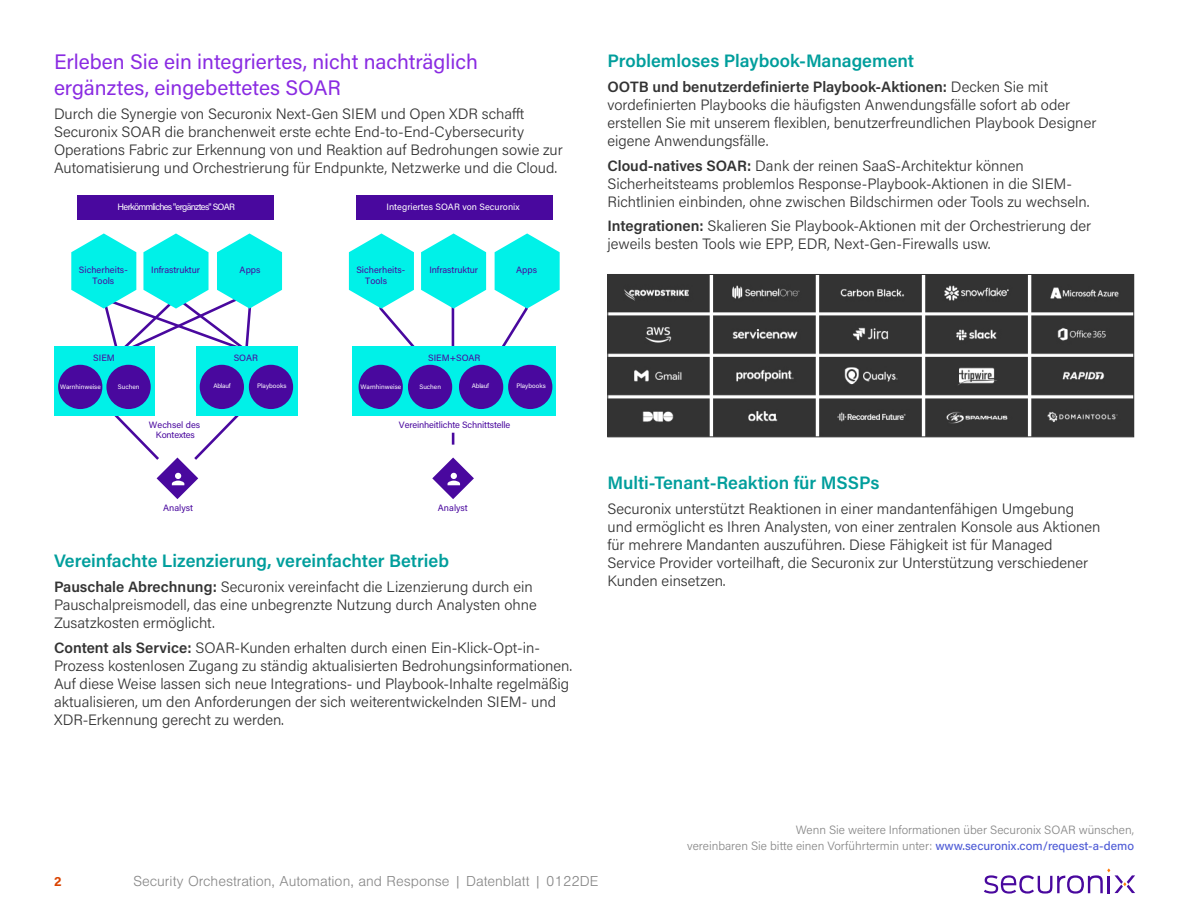
<style>
.page{position:relative;width:1188px;height:918px;background:#fff}
.page>*{position:absolute;margin:0;border:0;box-sizing:border-box;transform-origin:0 0}
.t1{font:21px/25.2px "Acumin Pro";color:#8a2be2}
.t2{font:600 18px "Acumin Pro";color:#019e9c}
.body{font:300 15px/18px "Acumin Pro";color:#333}
.t3{font:300 15px "Nimbus San";color:#888}
.t4{font:700 13.5px "Acumin Pro";color:#da4301}
.Boiler_body{font:300 12px/16.5px "Acumin Pro";color:#888;text-align:right}
.t5{font:9.15px/10.9px "Acumin Pro";color:#49089e;text-align:center}
.t6{font:9.15px "Acumin Pro";letter-spacing:-.08em;color:#fff}
.t7{font:9.15px "Acumin Pro";letter-spacing:.005em;color:#fff}
.t8{font:6.45px "Acumin Pro";color:#fff}
.s1{font-weight:600}
.s2{font-weight:500;color:#4f5cd6}
</style>
<div class="page">
<svg style="left:984px;top:868px;width:151px;height:26px"></svg>
<img style="left:609px;top:276px;width:523px;height:159px">
<div style="left:607px;top:274px;width:527px;height:163px;border:1px solid #333"></div>
<svg style="left:71px;top:233px;width:211px;height:125px"></svg>
<svg style="left:349px;top:233px;width:137px;height:114px"></svg>
<svg style="left:493px;top:233px;width:67px;height:114px"></svg>
<div style="left:78px;top:195px;width:196px;height:25px;background:#49089e"></div>
<div style="left:356px;top:195px;width:197px;height:25px;background:#49089e"></div>
<div style="left:54px;top:347px;width:100px;height:69px;background:#00f1e8"></div>
<div style="left:196px;top:347px;width:102px;height:69px;background:#00f1e8"></div>
<div style="left:352px;top:347px;width:204px;height:69px;background:#00f1e8"></div>
<div style="left:58px;top:365px;width:44px;height:44px;background:#49089e;border-radius:50%"></div>
<div style="left:106px;top:365px;width:45px;height:44px;background:#49089e;border-radius:50%"></div>
<div style="left:200px;top:365px;width:44px;height:44px;background:#49089e;border-radius:50%"></div>
<div style="left:249px;top:365px;width:44px;height:44px;background:#49089e;border-radius:50%"></div>
<div style="left:459px;top:365px;width:44px;height:44px;background:#49089e;border-radius:50%"></div>
<div style="left:508px;top:365px;width:44px;height:44px;background:#49089e;border-radius:50%"></div>
<div style="left:359px;top:365px;width:44px;height:44px;background:#49089e;border-radius:50%"></div>
<div style="left:408px;top:365px;width:44px;height:44px;background:#49089e;border-radius:50%"></div>
<svg style="left:452px;top:433px;width:2px;height:12px"></svg>
<svg style="left:432px;top:458px;width:42px;height:41px"></svg>
<svg style="left:114px;top:405px;width:125px;height:94px"></svg>
<h1 class="t1" style="left:54px;top:49px;width:426px">Erleben Sie ein integriertes, nicht nachträglich ergänztes, eingebettetes SOAR</h1>
<p class="body" style="left:54px;top:105px;width:510px">Durch die Synergie von Securonix Next-Gen SIEM und Open XDR schafft Securonix SOAR die branchenweit erste echte End-to-End-Cybersecurity Operations Fabric zur Erkennung von und Reaktion auf Bedrohungen sowie zur Automatisierung und Orchestrierung für Endpunkte, Netzwerke und die Cloud.</p>
<p class="t6" style="left:118px;top:201px;width:119px">Herkömmliches "ergänztes" SOAR</p>
<p class="t7" style="left:387px;top:200px;width:135px">Integriertes SOAR von Securonix</p>
<p class="t5" style="left:79px;top:264px;width:50px">Sicherheits-<br>Tools</p>
<p class="t5" style="left:151px;top:264px;width:50px">Infrastruktur</p>
<p class="t5" style="left:240px;top:264px;width:22px">Apps</p>
<p class="t5" style="left:365px;top:264px;width:41px;text-align:left;text-indent:-9px">Sicherheits-<br>Tools</p>
<p class="t5" style="left:429px;top:264px;width:50px">Infrastruktur</p>
<p class="t5" style="left:516px;top:264px;width:22px">Apps</p>
<p class="t5" style="left:93px;top:352px;width:23px">SIEM</p>
<p class="t5" style="left:234px;top:352px;width:26px">SOAR</p>
<p class="t5" style="left:428px;top:352px;width:54px">SIEM+SOAR</p>
<p class="t8" style="left:60px;top:382px;width:42px">Warnhinweise</p>
<p class="t8" style="left:118px;top:382px;width:23px">Suchen</p>
<p class="t8" style="left:214px;top:382px;width:18px">Ablauf</p>
<p class="t8" style="left:257px;top:381px;width:31px">Playbooks</p>
<p class="t8" style="left:361px;top:382px;width:42px">Warnhinweise</p>
<p class="t8" style="left:419px;top:382px;width:23px">Suchen</p>
<p class="t8" style="left:472px;top:382px;width:18px">Ablauf</p>
<p class="t8" style="left:516px;top:381px;width:31px">Playbooks</p>
<p class="t5" style="left:149px;top:420px;width:53px;line-height:9.8px">Wechsel des<br>Kontextes</p>
<p class="t5" style="left:399px;top:419px;width:113px">Vereinheitlichte Schnittstelle</p>
<p class="t5" style="left:163px;top:502px;width:31px">Analyst</p>
<p class="t5" style="left:438px;top:502px;width:31px">Analyst</p>
<h2 class="t2" style="left:54px;top:548px;width:397px">Vereinfachte Lizenzierung, vereinfachter Betrieb</h2>
<p class="body" style="left:54px;top:577px;width:484px"><span class="s1">Pauschale Abrechnung:</span> Securonix vereinfacht die Lizenzierung durch ein<br>Pauschalpreismodell, das eine unbegrenzte Nutzung durch Analysten ohne<br>Zusatzkosten ermöglicht.</p>
<p class="body" style="left:54px;top:638px;width:520px"><span class="s1">Content als Service:</span> SOAR-Kunden erhalten durch einen Ein-Klick-Opt-in-Prozess kostenlosen Zugang zu ständig aktualisierten Bedrohungsinformationen.<br>Auf diese Weise lassen sich neue Integrations- und Playbook-Inhalte regelmäßig aktualisieren, um den Anforderungen der sich weiterentwickelnden SIEM- und XDR-Erkennung gerecht zu werden.</p>
<h2 class="t2" style="left:608px;top:48px;width:308px">Problemloses Playbook-Management</h2>
<p class="body" style="left:608px;top:77px;width:490px"><span class="s1">OOTB und benutzerdefinierte Playbook-Aktionen:</span> Decken Sie mit vordefinierten Playbooks die häufigsten Anwendungsfälle sofort ab oder erstellen Sie mit unserem flexiblen, benutzerfreundlichen Playbook Designer eigene Anwendungsfälle.</p>
<p class="body" style="left:608px;top:156px;width:483px"><span class="s1">Cloud-natives SOAR:</span> Dank der reinen SaaS-Architektur können<br>Sicherheitsteams problemlos Response-Playbook-Aktionen in die SIEM-<br>Richtlinien einbinden, ohne zwischen Bildschirmen oder Tools zu wechseln.</p>
<p class="body" style="left:608px;top:217px;width:485px"><span class="s1">Integrationen:</span> Skalieren Sie Playbook-Aktionen mit der Orchestrierung der jeweils besten Tools wie EPP, EDR, Next-Gen-Firewalls usw.</p>
<h2 class="t2" style="left:608px;top:470px;width:273px">Multi-Tenant-Reaktion für MSSPs</h2>
<p class="body" style="left:608px;top:499px;width:494px">Securonix unterstützt Reaktionen in einer mandantenfähigen Umgebung und ermöglicht es Ihren Analysten, von einer zentralen Konsole aus Aktionen für mehrere Mandanten auszuführen. Diese Fähigkeit ist für Managed Service Provider vorteilhaft, die Securonix zur Unterstützung verschiedener Kunden einsetzen.</p>
<p class="t4" style="left:54px;top:872px;width:9px">2</p>
<p class="t3" style="left:133px;top:873px;width:467px">Security Orchestration, Automation, and Response | Datenblatt | 0122DE</p>
<p class="Boiler_body" style="left:687px;top:821px;width:448px">Wenn Sie weitere Informationen über Securonix SOAR wünschen,<br>vereinbaren Sie bitte einen Vorführtermin unter: <span class="s2">www.securonix.com/request-a-demo</span></p>
</div>
